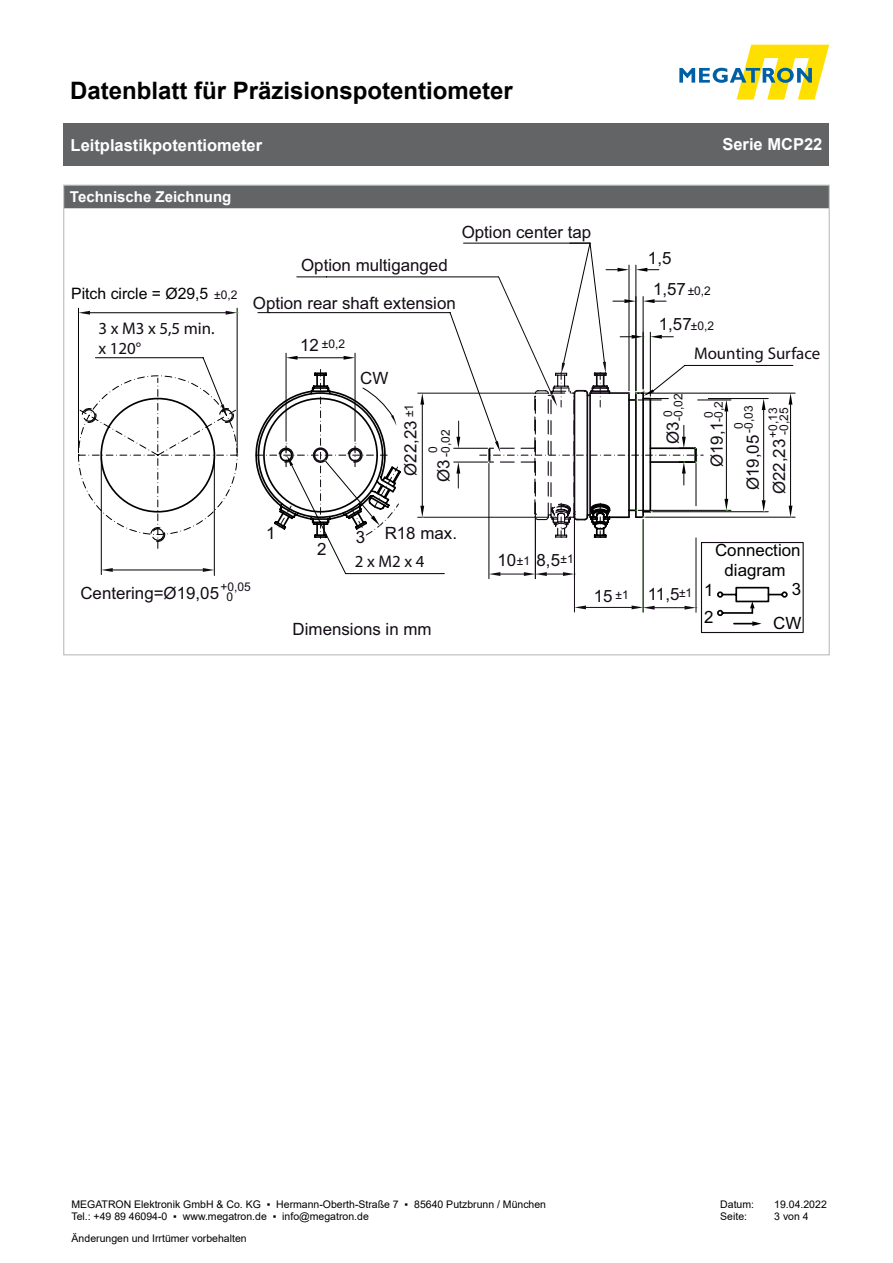
<style>
.page{position:relative;width:893px;height:1263px;background:#fff}
.page>*{position:absolute;margin:0;border:0;box-sizing:border-box;transform-origin:0 0}
.t1{font:700 24px "Arial";color:#000}
.t2{font:16.95px/36px "Arial";color:#130c15}
.t3{font:16.95px/20.2px "Myriad Pro";color:#130c15}
.t4{font:16.95px/19.4px "Arial";color:#000;text-align:center}
.t5{font:700 16.5px "Arial";color:#fff}
.t6{font:15.75px "Arial";color:#000}
.t7{font:700 15px "Arial";color:#fff}
.t8{font:12px/10.8px "Arial";color:#130c15}
.t9{font:10.5px/12.6px "Arial";color:#000}
.s1{font-size:16.95px}
.s2{font-size:12px}
</style>
<div class="page">
<svg style="left:679px;top:45px;width:150px;height:55px"></svg>
<div style="left:64px;top:123px;width:765px;height:43px;background:#636466"></div>
<div style="left:66px;top:187px;width:761px;height:21px;background:#636466"></div>
<svg style="left:488px;top:576px;width:282px;height:49px"></svg>
<svg style="left:752px;top:621px;width:9px;height:5px"></svg>
<svg style="left:750px;top:591px;width:38px;height:24px"></svg>
<hr style="left:101px;top:458px;width:1px;height:117px;background:#000">
<hr style="left:214px;top:458px;width:1px;height:117px;background:#000">
<hr style="left:113px;top:570px;width:90px;height:1px;background:#000">
<svg style="left:101px;top:568px;width:12px;height:4px"></svg>
<svg style="left:203px;top:568px;width:11px;height:4px"></svg>
<hr style="left:78px;top:308px;width:1px;height:145px;background:#000">
<hr style="left:237px;top:308px;width:1px;height:145px;background:#000">
<hr style="left:90px;top:312px;width:136px;height:1px;background:#000">
<svg style="left:79px;top:311px;width:11px;height:4px"></svg>
<svg style="left:226px;top:311px;width:12px;height:4px"></svg>
<hr style="left:489px;top:463px;width:1px;height:116px;background:#000">
<hr style="left:535px;top:516px;width:1px;height:63px;background:#130c15">
<hr style="left:574px;top:514px;width:1px;height:98px;background:#130c15">
<hr style="left:586px;top:607px;width:46px;height:1px;background:#130c15">
<svg style="left:575px;top:605px;width:11px;height:4px"></svg>
<hr style="left:643px;top:519px;width:1px;height:93px;background:#130c15">
<svg style="left:632px;top:605px;width:64px;height:5px"></svg>
<hr style="left:696px;top:538px;width:1px;height:74px;background:#130c15">
<hr style="left:642px;top:393px;width:153px;height:1px;background:#000">
<hr style="left:645px;top:517px;width:150px;height:1px;background:#000">
<svg style="left:78px;top:357px;width:161px;height:192px"></svg>
<div style="left:701px;top:542px;width:103px;height:91px;border:1px solid #130c15"></div>
<svg style="left:255px;top:243px;width:538px;height:333px"></svg>
<h1 class="t1" style="left:70px;top:73px;width:444px">Datenblatt für Präzisionspotentiometer</h1>
<h3 class="t5" style="left:71px;top:133px;width:193px">Leitplastikpotentiometer</h3>
<h3 class="t5" style="left:722px;top:133px;width:101px">Serie MCP22</h3>
<h3 class="t7" style="left:70px;top:186px;width:163px">Technische Zeichnung</h3>
<h3 class="t6" style="left:71px;top:283px;width:139px">Pitch circle = Ø29,5</h3>
<p class="t8" style="left:214px;top:289px;width:25px">±0,2</p>
<h2 class="t3" style="left:98px;top:318px;width:118px">3 x M3 x 5,5 min. x 120°</h2>
<h2 class="t2" style="left:462px;top:215px;width:131px">Option center tap</h2>
<h2 class="t2" style="left:301px;top:248px;width:148px">Option multiganged</h2>
<h2 class="t2" style="left:253px;top:285px;width:204px">Option rear shaft extension</h2>
<p class="t8" style="left:300px;top:338px;width:47px"><span class="s1">12</span> ±0,2</p>
<h2 class="t2" style="left:360px;top:360px;width:30px">CW</h2>
<h2 class="t2" style="left:393px;top:476px;width:73px;rotate:-90deg">Ø22,23 <sup>±1</sup></h2>
<p class="t8" style="left:427px;top:457px;width:29px;line-height:12.6px;text-indent:4px;rotate:-90deg">0 -0,02</p>
<h2 class="t2" style="left:426px;top:482px;width:24px;rotate:-90deg">Ø3</h2>
<h2 class="t2" style="left:385px;top:515px;width:74px">R18 max.</h2>
<h2 class="t2" style="left:266px;top:515px;width:11px">1</h2>
<h2 class="t2" style="left:356px;top:519px;width:11px">3</h2>
<h2 class="t2" style="left:317px;top:532px;width:11px">2</h2>
<h2 class="t3" style="left:355px;top:551px;width:71px">2 x M2 x 4</h2>
<h2 class="t2" style="left:497px;top:542px;width:78px">10<span class="s2">±1</span> 8,5<span class="s2">±1</span></h2>
<h2 class="t2" style="left:648px;top:240px;width:25px">1,5</h2>
<h2 class="t2" style="left:653px;top:271px;width:59px">1,57<span class="s2">±0,2</span></h2>
<h2 class="t2" style="left:659px;top:306px;width:57px">1,57<span class="s2">±0,2</span></h2>
<h2 class="t3" style="left:694px;top:343px;width:128px">Mounting Surface</h2>
<p class="t8" style="left:673px;top:421px;width:29px;rotate:-90deg">-0,02</p>
<h2 class="t2" style="left:655px;top:444px;width:35px;rotate:-90deg">Ø3 <sup>0</sup></h2>
<p class="t8" style="left:713px;top:422px;width:22px;rotate:-90deg">-0,2</p>
<p class="t8" style="left:703px;top:418px;width:8px;rotate:-90deg">0</p>
<p class="t8" style="left:743px;top:433px;width:29px;rotate:-90deg">-0,03</p>
<p class="t8" style="left:768px;top:438px;width:32px;rotate:-90deg">+0,13 -0,25</p>
<p class="t8" style="left:733px;top:429px;width:8px;rotate:-90deg">0</p>
<h2 class="t2" style="left:699px;top:490px;width:71px;text-indent:23px;rotate:-90deg">Ø19,1<br>Ø19,05</h2>
<h2 class="t2" style="left:761px;top:494px;width:57px;rotate:-90deg">Ø22,23</h2>
<h2 class="t4" style="left:715px;top:541px;width:87px">Connection diagram</h2>
<h2 class="t2" style="left:80px;top:575px;width:140px">Centering=Ø19,05</h2>
<p class="t8" style="left:226px;top:581px;width:26px;text-indent:-6px">+0,05<br>0</p>
<h2 class="t2" style="left:293px;top:611px;width:141px">Dimensions in mm</h2>
<h2 class="t2" style="left:594px;top:576px;width:100px">15 <span class="s2">±1</span> 11,5<sup>±1</sup></h2>
<h2 class="t4" style="left:704px;top:580px;width:11px">1</h2>
<h2 class="t4" style="left:704px;top:608px;width:11px">2</h2>
<h2 class="t4" style="left:792px;top:579px;width:11px">3</h2>
<h2 class="t4" style="left:773px;top:614px;width:30px">CW</h2>
<p class="t9" style="left:71px;top:1198px;width:476px">MEGATRON Elektronik GmbH &amp; Co. KG ▪ Hermann-Oberth-Straße 7 ▪ 85640 Putzbrunn / München<br>Tel.: +49 89 46094-0 ▪ www.megatron.de ▪ info@megatron.de</p>
<p class="t9" style="left:720px;top:1198px;width:35px">Datum:</p>
<p class="t9" style="left:774px;top:1198px;width:54px">19.04.2022</p>
<p class="t9" style="left:720px;top:1210px;width:28px">Seite:</p>
<p class="t9" style="left:774px;top:1210px;width:36px">3 von 4</p>
<p class="t9" style="left:72px;top:1232px;width:177px">Änderungen und Irrtümer vorbehalten</p>
</div>
